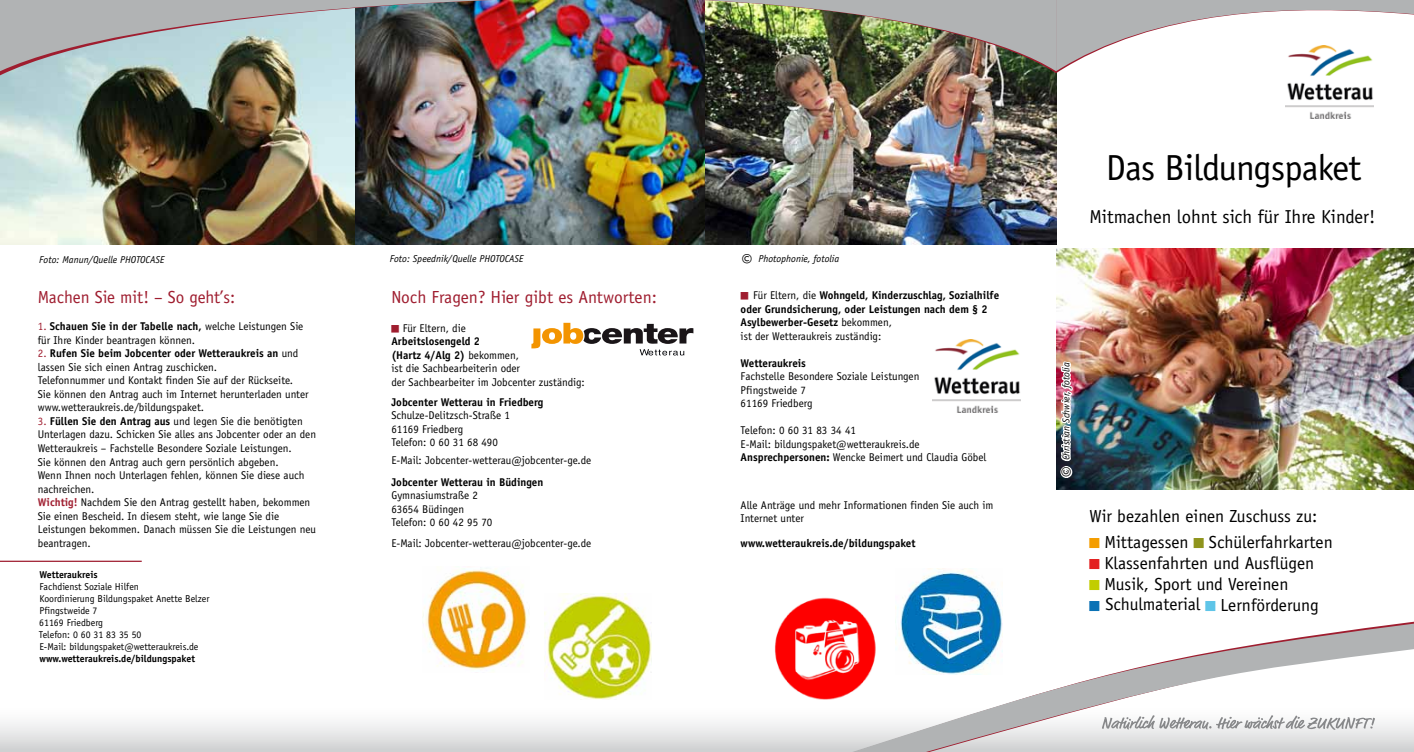
<style>
.page{position:relative;width:1414px;height:752px;background:#fff}
.page>*{position:absolute;margin:0;border:0;box-sizing:border-box;transform-origin:0 0}
.t1{font:36.25px "Officina Sans";letter-spacing:-.02em;color:#000}
.t2{font:18.75px "Officina Sans";color:#000}
.t3{font:17.5px/20.6px "Officina Sans";color:#000}
.t4{font:17.5px "Officina Sans";color:#9f1d2f}
.t5{font:11.25px/13.5px "Officina Sans";color:#000}
.t6{font:700 11.25px/13.5px "Officina Sans";color:#000}
.t7{font:10px/12px "Officina Sans";color:#000}
.t8{font:italic 10px "Officina Sans";color:#000}
.t9{font:700 10px "Officina Sans";color:#000}
.s1{color:#9f1d2f}
.s2{font-weight:700}
.s3{font-weight:700;color:#9f1d2f}
.s4{font-size:20px}
.s5{font-weight:400}
</style>
<div class="page">
<img style="left:0;top:0;width:705px;height:245px">
<img style="left:705px;top:73px;width:351px;height:172px">
<div style="left:0;top:707px;width:1414px;height:44px;background:linear-gradient(to bottom,#fff,#d3d4d5)"></div>
<img style="left:702px;top:0;width:712px;height:73px">
<img style="left:0;top:0;width:494px;height:75px">
<img style="left:1285px;top:45px;width:88px;height:73px">
<hr style="left:0;top:560px;width:142px;height:1px;background:#9f1d2f">
<svg style="left:852px;top:623px;width:562px;height:128px"></svg>
<img style="left:1056px;top:248px;width:358px;height:241px">
<svg style="left:531px;top:322px;width:162px;height:33px"></svg>
<img style="left:1059px;top:359px;width:15px;height:120px">
<img style="left:423px;top:569px;width:106px;height:101px">
<img style="left:545px;top:593px;width:106px;height:106px">
<img style="left:896px;top:568px;width:106px;height:106px">
<img style="left:774px;top:597px;width:107px;height:102px">
<img style="left:933px;top:339px;width:87px;height:73px">
<svg style="left:740px;top:231px;width:102px;height:14px"></svg>
<p class="t8" style="left:39px;top:253px;width:127px">Foto: Manun/Quelle PHOTOCASE</p>
<p class="t8" style="left:390px;top:253px;width:136px">Foto: Speednik/Quelle PHOTOCASE</p>
<h3 class="t4" style="left:38px;top:287px;width:199px">Machen Sie mit! – So geht’s:</h3>
<p class="t5" style="left:38px;top:319px;width:267px"><span class="s1">1.</span> <span class="s2">Schauen Sie in der Tabelle nach,</span> welche Leistungen Sie für Ihre Kinder beantragen können.</p>
<p class="t5" style="left:38px;top:346px;width:272px"><span class="s1">2.</span> <span class="s2">Rufen Sie beim Jobcenter oder Wetteraukreis an</span> und lassen Sie sich einen Antrag zuschicken.<br>Telefonnummer und Kontakt finden Sie auf der Rückseite.<br>Sie können den Antrag auch im Internet herunterladen unter www.wetteraukreis.de/bildungspaket.</p>
<p class="t5" style="left:38px;top:414px;width:280px"><span class="s1">3.</span> <span class="s2">Füllen Sie den Antrag aus</span> und legen Sie die benötigten Unterlagen dazu. Schicken Sie alles ans Jobcenter oder an den Wetteraukreis – Fachstelle Besondere Soziale Leistungen.<br>Sie können den Antrag auch gern persönlich abgeben.<br>Wenn Ihnen noch Unterlagen fehlen, können Sie diese auch nachreichen.<br><span class="s3">Wichtig!</span> Nachdem Sie den Antrag gestellt haben, bekommen Sie einen Bescheid. In diesem steht, wie lange Sie die Leistungen bekommen. Danach müssen Sie die Leistungen neu beantragen.</p>
<p class="t9" style="left:40px;top:568px;width:60px">Wetteraukreis</p>
<p class="t7" style="left:39px;top:580px;width:172px">Fachdienst Soziale Hilfen<br>Koordinierung Bildungspaket Anette Belzer<br>Pfingstweide 7<br>61169 Friedberg<br>Telefon: 0 60 31 83 35 50<br>E-Mail: bildungspaket@wetteraukreis.de</p>
<p class="t9" style="left:40px;top:652px;width:157px">www.wetteraukreis.de/bildungspaket</p>
<h3 class="t4" style="left:391px;top:287px;width:267px">Noch Fragen? Hier gibt es Antworten:</h3>
<p class="t5" style="left:403px;top:321px;width:65px">Für Eltern, die</p>
<p class="t5" style="left:391px;top:334px;width:195px"><span class="s2">Arbeitslosengeld 2<br>(Hartz 4/Alg 2)</span> bekommen,<br>ist die Sachbearbeiterin oder<br>der Sachbearbeiter im Jobcenter zuständig:</p>
<p class="t6" style="left:391px;top:395px;width:153px">Jobcenter Wetterau in Friedberg</p>
<p class="t5" style="left:391px;top:408px;width:120px">Schulze-Delitzsch-Straße 1<br>61169 Friedberg<br>Telefon: 0 60 31 68 490</p>
<p class="t5" style="left:391px;top:453px;width:201px">E-Mail: Jobcenter-wetterau@jobcenter-ge.de</p>
<p class="t6" style="left:391px;top:474px;width:153px">Jobcenter Wetterau in Büdingen</p>
<p class="t5" style="left:391px;top:488px;width:103px">Gymnasiumstraße 2<br>63654 Büdingen<br>Telefon: 0 60 42 95 70</p>
<p class="t5" style="left:391px;top:536px;width:201px">E-Mail: Jobcenter-wetterau@jobcenter-ge.de</p>
<p class="t8" style="left:741px;top:252px;width:100px"><span class="s4">©</span> Photophonie, fotolia</p>
<p class="t6" style="left:741px;top:288px;width:260px;text-indent:13px"><span class="s5">Für Eltern, die</span> Wohngeld, Kinderzuschlag, Sozialhilfe oder Grundsicherung, oder Leistungen nach dem § 2<br>Asylbewerber-Gesetz <span class="s5">bekommen,<br>ist der Wetteraukreis zuständig:</span></p>
<p class="t6" style="left:741px;top:356px;width:67px">Wetteraukreis</p>
<p class="t5" style="left:741px;top:369px;width:180px">Fachstelle Besondere Soziale Leistungen<br>Pfingstweide 7<br>61169 Friedberg</p>
<p class="t5" style="left:741px;top:423px;width:247px">Telefon: 0 60 31 83 34 41<br>E-Mail: bildungspaket@wetteraukreis.de<br><span class="s2">Ansprechpersonen:</span> Wencke Beimert und Claudia Göbel</p>
<p class="t5" style="left:741px;top:497px;width:254px">Alle Anträge und mehr Informationen finden Sie auch im<br>Internet unter</p>
<p class="t6" style="left:741px;top:536px;width:176px">www.wetteraukreis.de/bildungspaket</p>
<h1 class="t1" style="left:1106px;top:146px;width:257px">Das Bildungspaket</h1>
<h2 class="t2" style="left:1089px;top:206px;width:287px">Mitmachen lohnt sich für Ihre Kinder!</h2>
<p class="t8" style="left:1060px;top:478px;width:117px;rotate:-90deg"><span class="s4">©</span> Christian Schwier, fotolia</p>
<h3 class="t3" style="left:1104px;top:503px;width:230px;line-height:26px;text-indent:-15px">Wir bezahlen einen Zuschuss zu:<br>Mittagessen Schülerfahrkarten</h3>
<h3 class="t3" style="left:1104px;top:553px;width:216px">Klassenfahrten und Ausflügen<br>Musik, Sport und Vereinen<br>Schulmaterial Lernförderung</h3>
</div>
